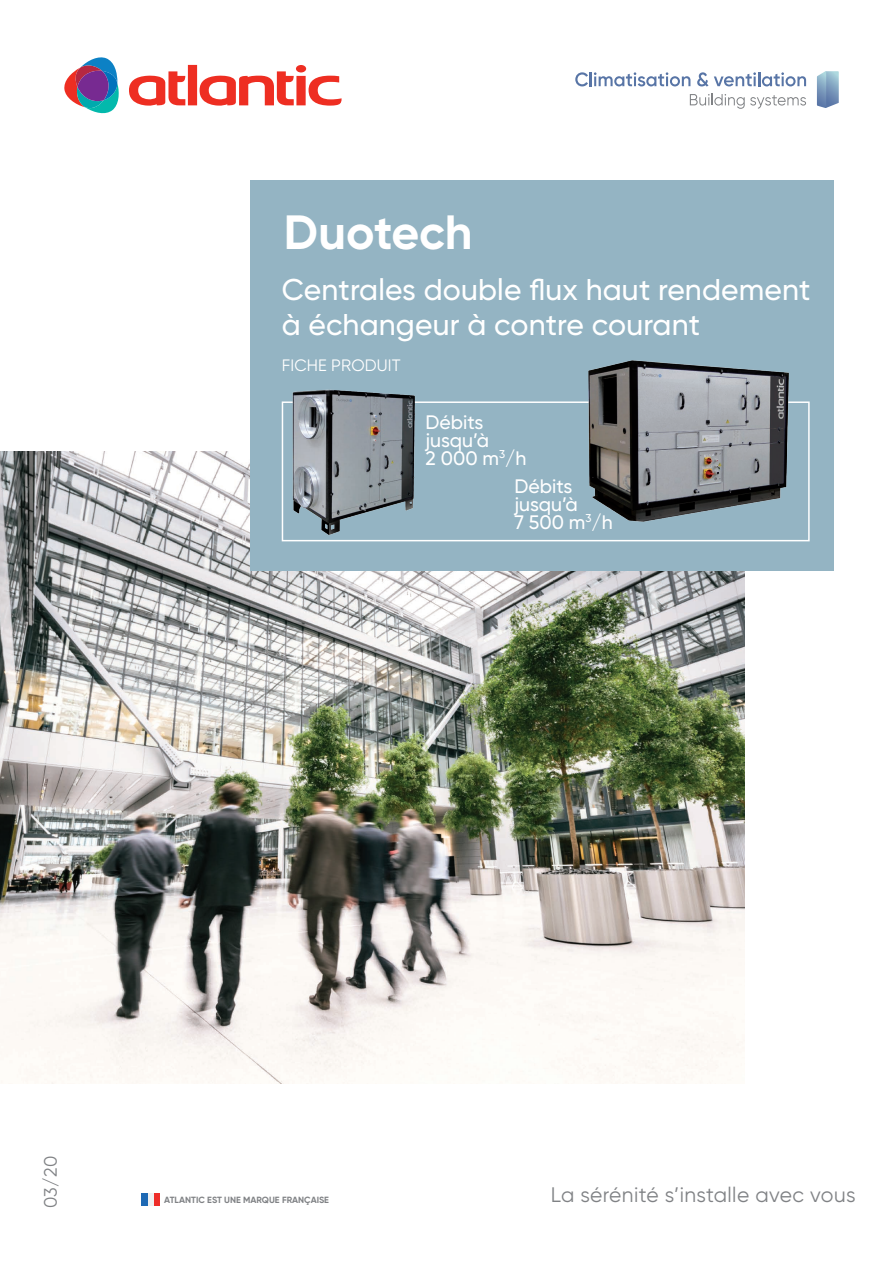
<style>
.page{position:relative;width:893px;height:1263px;background:#fff}
.page>*{position:absolute;margin:0;border:0;box-sizing:border-box;transform-origin:0 0}
.t1{font:700 48px "Gilroy";letter-spacing:-.005em;color:#fff}
.t2{font:500 30px/34.5px "Gilroy";letter-spacing:.005em;color:#fff}
.t3{font:21px "Gilroy";letter-spacing:.02em;color:#808285}
.t4{font:500 19.5px/18px "Gilroy";color:#fff}
.t5{font:18px "Gilroy";color:#808285}
.t6{font:16.5px "Gilroy";letter-spacing:.01em;color:#fff}
.t7{font:700 9px "Gilroy";color:#808285}
</style>
<div class="page">
<img style="left:0;top:452px;width:744px;height:631px">
<div style="left:153px;top:1193px;width:7px;height:12px;background:#ee2d29"></div>
<div style="left:147px;top:1193px;width:6px;height:12px;background:#eff0f1"></div>
<div style="left:141px;top:1193px;width:6px;height:12px;background:#1e69b4"></div>
<div style="left:251px;top:180px;width:583px;height:391px;background:#94b4c3"></div>
<svg style="left:690px;top:94px;width:116px;height:15px"></svg>
<svg style="left:817px;top:71px;width:22px;height:37px"></svg>
<svg style="left:64px;top:57px;width:55px;height:57px"></svg>
<svg style="left:129px;top:65px;width:213px;height:41px"></svg>
<svg style="left:575px;top:72px;width:115px;height:15px"></svg>
<svg style="left:697px;top:72px;width:11px;height:15px"></svg>
<svg style="left:714px;top:72px;width:92px;height:15px"></svg>
<div style="left:282px;top:401px;width:528px;height:140px;border:2px solid #fff"></div>
<img style="left:286px;top:389px;width:131px;height:146px">
<img style="left:583px;top:360px;width:207px;height:162px">
<p class="t1" style="left:284px;top:202px;width:190px">Duotech</p>
<p class="t2" style="left:282px;top:272px;width:530px">Centrales double flux haut rendement à échangeur à contre courant</p>
<p class="t6" style="left:282px;top:356px;width:120px">FICHE PRODUIT</p>
<p class="t4" style="left:426px;top:413px;width:102px">Débits jusqu’à<br>2 000 m<sup>3</sup>/h</p>
<p class="t4" style="left:514px;top:477px;width:100px">Débits jusqu’à<br>7 500 m<sup>3</sup>/h</p>
<p class="t5" style="left:40px;top:1208px;width:54px;rotate:-90deg">03/20</p>
<p class="t7" style="left:164px;top:1194px;width:166px">ATLANTIC EST UNE MARQUE FRANÇAISE</p>
<p class="t3" style="left:551px;top:1182px;width:306px">La sérénité s’installe avec vous</p>
</div>
